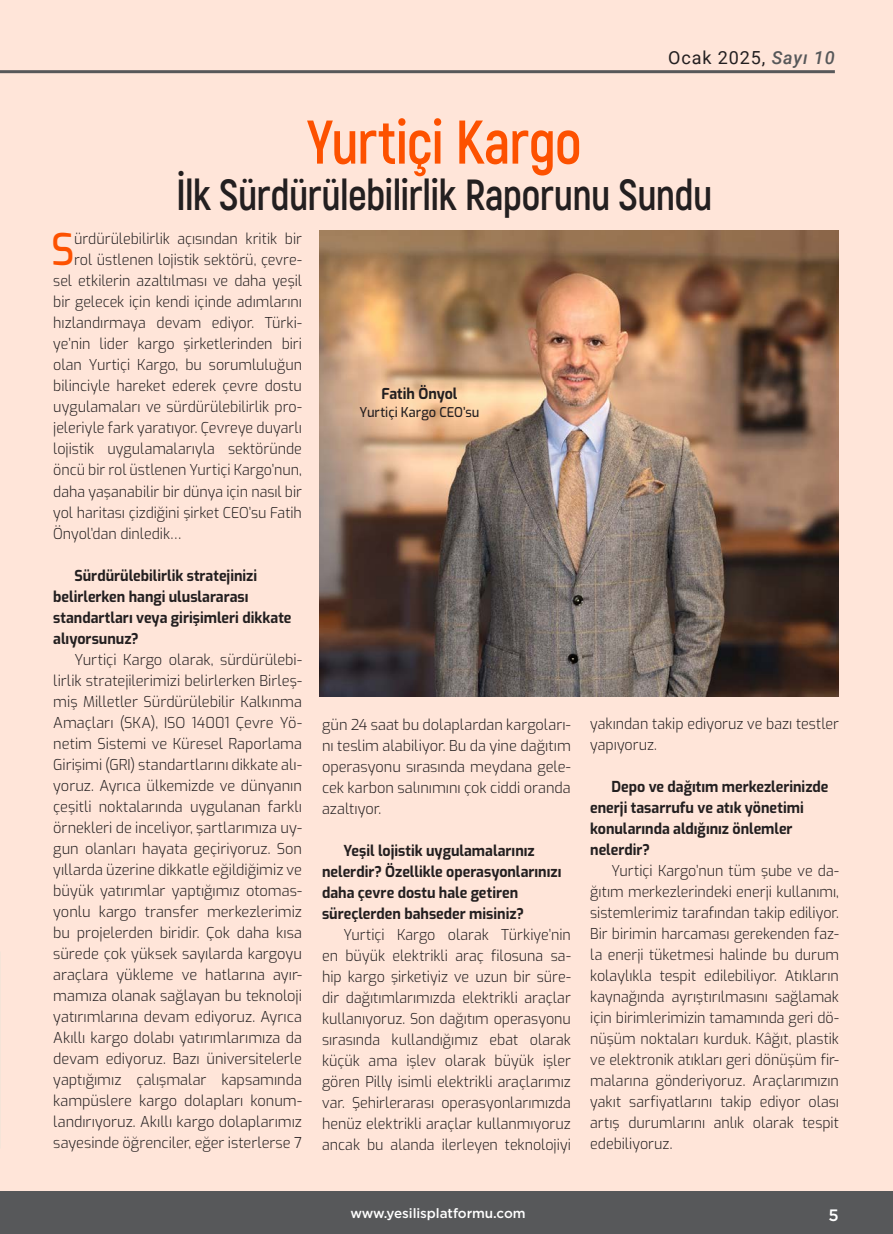
<style>
.page{position:relative;width:893px;height:1234px;background:#fff}
.page>*{position:absolute;margin:0;border:0;box-sizing:border-box;transform-origin:0 0}
.t1{font:700 61.5px "Akrobat";letter-spacing:-.02em;color:#fd5100;scale:.95 1}
.t2{font:700 43.5px "Akrobat";letter-spacing:-.02em;color:#231f20;scale:.95 1}
.t3{font:500 43.5px "Exo";color:#fd5100;scale:.93 1}
.Nesletter_Title{font:18px "Roboto";letter-spacing:.05em;color:#231f20}
.t4{font:500 16.5px "Gotham";color:#fff}
.t5{font:300 15px/21px "Exo";color:#231f20;text-align:justify;scale:.95 1}
.t6{font:300 15px/21px "Exo";color:#231f20;text-align:justify}
.t7{font:700 15px/21px "Exo";color:#231f20;scale:.95 1}
.t8{font:500 13.5px "Gotham";letter-spacing:-.005em;color:#fff}
.t9{font:500 13.5px "Exo";letter-spacing:.005em;color:#231f20;scale:.95 1}
.s1{font-weight:500;font-style:italic;color:#57585a}
</style>
<div class="page">
<div style="left:0;top:0;width:893px;height:1233px;background:#ffe5d9"></div>
<hr style="left:0;top:70px;width:835px;height:3px;background:#57585a">
<div style="left:0;top:1191px;width:893px;height:42px;background:#57585a"></div>
<img style="left:320px;top:230px;width:519px;height:466px">
<p class="Nesletter_Title" style="left:668px;top:45px;width:168px">Ocak 2025, <span class="s1">Sayı 10</span></p>
<p class="t1" style="left:307px;top:104px;width:291px">Yurtiçi Kargo</p>
<p class="t2" style="left:176px;top:168px;width:566px">İlk Sürdürülebilirlik Raporunu Sundu</p>
<p class="t3" style="left:51px;top:218px;width:27px">S</p>
<p class="t5" style="left:74px;top:228px;width:241px">ürdürülebilirlik açısından kritik bir</p>
<p class="t5" style="left:74px;top:249px;width:241px">rol üstlenen lojistik sektörü, çevre-</p>
<p class="t5" style="left:53px;top:270px;width:263px">sel etkilerin azaltılması ve daha yeşil</p>
<p class="t5" style="left:53px;top:291px;width:263px">bir gelecek için kendi içinde adımlarını</p>
<p class="t5" style="left:53px;top:312px;width:263px">hızlandırmaya devam ediyor. Türki-</p>
<p class="t5" style="left:53px;top:333px;width:263px">ye’nin lider kargo şirketlerinden biri</p>
<p class="t5" style="left:53px;top:354px;width:263px">olan Yurtiçi Kargo, bu sorumluluğun</p>
<p class="t5" style="left:53px;top:375px;width:263px">bilinciyle hareket ederek çevre dostu</p>
<p class="t5" style="left:53px;top:396px;width:263px">uygulamaları ve sürdürülebilirlik pro-</p>
<p class="t5" style="left:53px;top:417px;width:263px">jeleriyle fark yaratıyor. Çevreye duyarlı</p>
<p class="t5" style="left:53px;top:438px;width:263px">lojistik uygulamalarıyla sektöründe</p>
<p class="t5" style="left:53px;top:459px;width:263px">öncü bir rol üstlenen Yurtiçi Kargo’nun,</p>
<p class="t5" style="left:53px;top:480px;width:263px">daha yaşanabilir bir dünya için nasıl bir</p>
<p class="t5" style="left:53px;top:501px;width:263px">yol haritası çizdiğini şirket CEO’su Fatih</p>
<p class="t5" style="left:53px;top:522px;width:137px">Önyol’dan dinledik…</p>
<p class="t7" style="left:53px;top:564px;width:252px;text-indent:21px">Sürdürülebilirlik stratejinizi belirlerken hangi uluslararası standartları veya girişimleri dikkate alıyorsunuz?</p>
<p class="t6" style="left:53px;top:648px;width:250px;text-indent:21px">Yurtiçi Kargo olarak, sürdürülebi&shy;lirlik stratejilerimizi belirlerken Birleş&shy;miş Milletler Sürdürülebilir Kalkınma Amaçları (SKA), ISO 14001 Çevre Yö&shy;netim Sistemi ve Küresel Raporlama Girişimi (GRI) standartlarını dikkate alı&shy;yoruz. Ayrıca ülkemizde ve dünyanın çeşitli noktalarında uygulanan farklı örnekleri de inceliyor, şartlarımıza uy&shy;gun olanları hayata geçiriyoruz. Son yıllarda üzerine dikkatle eğildiğimiz ve büyük yatırımlar yaptığımız otomas&shy;yonlu kargo transfer merkezlerimiz bu projelerden biridir. Çok daha kısa sürede çok yüksek sayılarda kargoyu araçlara yükleme ve hatlarına ayır&shy;mamıza olanak sağlayan bu teknoloji yatırımlarına devam ediyoruz. Ayrıca Akıllı kargo dolabı yatırımlarımıza da devam ediyoruz. Bazı üniversitelerle yaptığımız çalışmalar kapsamında kampüslere kargo dolapları konum&shy;landırıyoruz. Akıllı kargo dolaplarımız sayesinde öğrenciler, eğer isterlerse 7</p>
<p class="t7" style="left:382px;top:383px;width:81px">Fatih Önyol</p>
<p class="t9" style="left:359px;top:402px;width:128px">Yurtiçi Kargo CEO’su</p>
<p class="t6" style="left:322px;top:713px;width:250px">gün 24 saat bu dolaplardan kargoları&shy;nı teslim alabiliyor. Bu da yine dağıtım operasyonu sırasında meydana gele&shy;cek karbon salınımını çok ciddi oranda azaltıyor.</p>
<p class="t7" style="left:322px;top:839px;width:253px;text-indent:21px">Yeşil lojistik uygulamalarınız nelerdir? Özellikle operasyonlarınızı daha çevre dostu hale getiren süreçlerden bahseder misiniz?</p>
<p class="t5" style="left:322px;top:923px;width:263px;text-indent:21px">Yurtiçi Kargo olarak Türkiye’nin en büyük elektrikli araç filosuna sa&shy;hip kargo şirketiyiz ve uzun bir süre&shy;dir dağıtımlarımızda elektrikli araçlar kullanıyoruz. Son dağıtım operasyonu sırasında kullandığımız ebat olarak küçük ama işlev olarak büyük işler gören Pilly isimli elektrikli araçlarımız var. Şehirlerarası operasyonlarımızda henüz elektrikli araçlar kullanmıyoruz ancak bu alanda ilerleyen teknolojiyi</p>
<p class="t5" style="left:590px;top:712px;width:263px">yakından takip ediyoruz ve bazı testler yapıyoruz.</p>
<p class="t7" style="left:590px;top:775px;width:252px;text-indent:21px">Depo ve dağıtım merkezlerinizde enerji tasarrufu ve atık yönetimi konularında aldığınız önlemler nelerdir?</p>
<p class="t5" style="left:590px;top:859px;width:263px;text-indent:21px">Yurtiçi Kargo’nun tüm şube ve da&shy;ğıtım merkezlerindeki enerji kullanımı, sistemlerimiz tarafından takip ediliyor.<br>Bir birimin harcaması gerekenden faz&shy;la enerji tüketmesi halinde bu durum kolaylıkla tespit edilebiliyor. Atıkların kaynağında ayrıştırılmasını sağlamak için birimlerimizin tamamında geri dö&shy;nüşüm noktaları kurduk. Kâğıt, plastik ve elektronik atıkları geri dönüşüm fir&shy;malarına gönderiyoruz. Araçlarımızın yakıt sarfiyatlarını takip ediyor olası artış durumlarını anlık olarak tespit edebiliyoruz.</p>
<p class="t8" style="left:350px;top:1204px;width:177px">www.yesilisplatformu.com</p>
<p class="t4" style="left:828px;top:1203px;width:12px">5</p>
</div>
